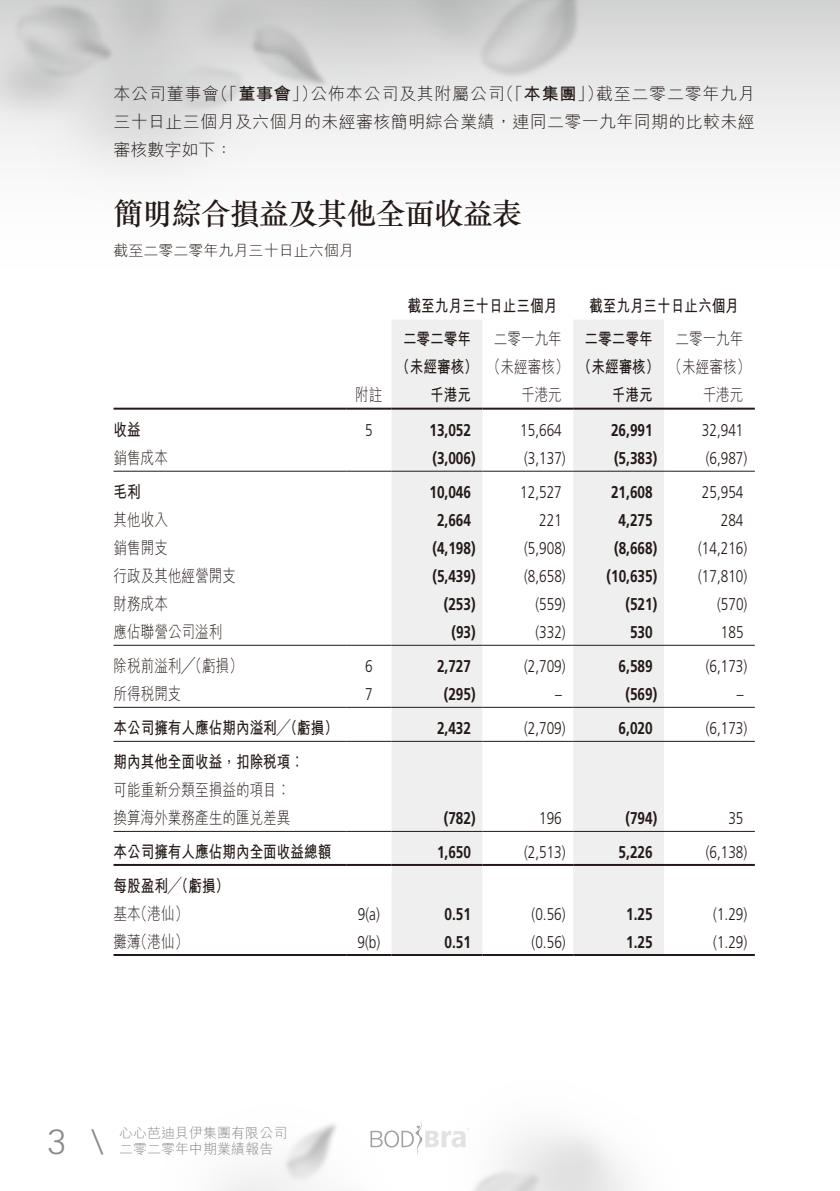
<style>
.page{position:relative;width:840px;height:1191px;background:#fff}
.page>*{position:absolute;margin:0;border:0;box-sizing:border-box;transform-origin:0 0}
.t1{font:300 34px "Vectora LT Std";color:#898989}
.t2{font:500 30px "M Sung HK";letter-spacing:-.03em;color:#231916}
.t3{font:300 17px "Frutiger LT Std";color:#231916;scale:.8 1}
.t4{font:700 17px "Frutiger LT Std";color:#231916;scale:.8 1}
.t5{font:700 17px/34px "M Hei HK";color:#231916;scale:.8 1}
.t6{font:300 17px "M Hei HK";color:#231916;scale:.8 1}
.t7{font:300 17px/28px "M Hei HK";letter-spacing:.02em;color:#231916}
.t8{font:300 17px "M Hei HK";letter-spacing:.04em;color:#231916}
.t9{font:300 17px "M Hei HK";color:#231916}
.t10{font:300 15px "M Hei HK";color:#231916}
.t11{font:300 14px "M Hei HK";color:#898989}
.s1{font-weight:700}
.s2{font-weight:300}
</style>
<div class="page">
<svg style="left:839px;top:0;width:1px;height:149px"></svg>
<img style="left:219px;top:1124px;width:149px;height:67px">
<svg style="left:0;top:0;width:839px;height:356px"></svg>
<svg style="left:367px;top:1120px;width:103px;height:36px"></svg>
<svg style="left:391px;top:319px;width:272px;height:635px;fill:#efeff0"></svg>
<hr style="left:113px;top:408px;width:233px;height:2px;background:#231916">
<hr style="left:346px;top:408px;width:45px;height:2px;background:#231916">
<hr style="left:391px;top:408px;width:91px;height:2px;background:#231916">
<hr style="left:482px;top:408px;width:91px;height:2px;background:#231916">
<hr style="left:573px;top:408px;width:90px;height:2px;background:#231916">
<hr style="left:663px;top:408px;width:91px;height:2px;background:#231916">
<hr style="left:113px;top:471px;width:233px;height:1px;background:#231916">
<hr style="left:346px;top:471px;width:45px;height:1px;background:#231916">
<hr style="left:391px;top:471px;width:91px;height:1px;background:#231916">
<hr style="left:482px;top:471px;width:91px;height:1px;background:#231916">
<hr style="left:573px;top:471px;width:90px;height:1px;background:#231916">
<hr style="left:663px;top:471px;width:91px;height:1px;background:#231916">
<hr style="left:113px;top:645px;width:233px;height:1px;background:#231916">
<hr style="left:346px;top:645px;width:45px;height:1px;background:#231916">
<hr style="left:391px;top:645px;width:91px;height:1px;background:#231916">
<hr style="left:482px;top:645px;width:91px;height:1px;background:#231916">
<hr style="left:573px;top:645px;width:90px;height:1px;background:#231916">
<hr style="left:663px;top:645px;width:91px;height:1px;background:#231916">
<hr style="left:113px;top:707px;width:233px;height:1px;background:#231916">
<hr style="left:346px;top:707px;width:45px;height:1px;background:#231916">
<hr style="left:391px;top:707px;width:91px;height:1px;background:#231916">
<hr style="left:482px;top:707px;width:91px;height:1px;background:#231916">
<hr style="left:573px;top:707px;width:90px;height:1px;background:#231916">
<hr style="left:663px;top:707px;width:91px;height:1px;background:#231916">
<hr style="left:113px;top:741px;width:233px;height:1px;background:#231916">
<hr style="left:346px;top:741px;width:45px;height:1px;background:#231916">
<hr style="left:391px;top:741px;width:91px;height:1px;background:#231916">
<hr style="left:482px;top:741px;width:91px;height:1px;background:#231916">
<hr style="left:573px;top:741px;width:90px;height:1px;background:#231916">
<hr style="left:663px;top:741px;width:91px;height:1px;background:#231916">
<hr style="left:113px;top:831px;width:233px;height:1px;background:#231916">
<hr style="left:346px;top:831px;width:45px;height:1px;background:#231916">
<hr style="left:391px;top:831px;width:91px;height:1px;background:#231916">
<hr style="left:482px;top:831px;width:91px;height:1px;background:#231916">
<hr style="left:573px;top:831px;width:90px;height:1px;background:#231916">
<hr style="left:663px;top:831px;width:91px;height:1px;background:#231916">
<hr style="left:113px;top:864px;width:233px;height:2px;background:#231916">
<hr style="left:346px;top:864px;width:45px;height:2px;background:#231916">
<hr style="left:391px;top:864px;width:91px;height:2px;background:#231916">
<hr style="left:482px;top:864px;width:91px;height:2px;background:#231916">
<hr style="left:573px;top:864px;width:90px;height:2px;background:#231916">
<hr style="left:663px;top:864px;width:91px;height:2px;background:#231916">
<hr style="left:113px;top:954px;width:233px;height:2px;background:#231916">
<hr style="left:346px;top:954px;width:45px;height:2px;background:#231916">
<hr style="left:391px;top:954px;width:91px;height:2px;background:#231916">
<hr style="left:482px;top:954px;width:91px;height:2px;background:#231916">
<hr style="left:573px;top:954px;width:90px;height:2px;background:#231916">
<hr style="left:663px;top:954px;width:91px;height:2px;background:#231916">
<p class="t9" style="left:211px;top:82px;width:108px">（「<span class="s1">董事會</span>」）</p>
<p class="t9" style="left:496px;top:82px;width:108px">（「<span class="s1">本集團</span>」）</p>
<p class="t8" style="left:310px;top:82px;width:196px">公佈本公司及其附屬公司</p>
<p class="t7" style="left:113px;top:79px;width:642px">本公司董事會<br>三十日止三個月及六個月的未經審核簡明綜合業績，連同二零一九年同期的比較未經審核數字如下：</p>
<p class="t8" style="left:595px;top:82px;width:160px">截至二零二零年九月</p>
<h2 class="t2" style="left:113px;top:193px;width:410px">簡明綜合損益及其他全面收益表</h2>
<p class="t10" style="left:113px;top:240px;width:241px">截至二零二零年九月三十日止六個月</p>
<p class="t5" style="left:407px;top:287px;width:189px">截至九月三十日止三個月</p>
<p class="t5" style="left:589px;top:287px;width:188px">截至九月三十日止六個月</p>
<p class="t6" style="left:355px;top:383px;width:36px">附註</p>
<p class="t6" style="left:493px;top:327px;width:86px">二零一九年</p>
<p class="t6" style="left:675px;top:327px;width:86px">二零一九年</p>
<p class="t5" style="left:403px;top:321px;width:86px">二零二零年</p>
<p class="t5" style="left:396px;top:349px;width:444px">（未經審核） <span class="s2">（未經審核）</span> （未經審核） <span class="s2">（未經審核(</span></p>
<p class="t6" style="left:702px;top:383px;width:52px">千港元</p>
<p class="t5" style="left:584px;top:321px;width:86px">二零二零年</p>
<p class="t6" style="left:520px;top:383px;width:52px">千港元</p>
<p class="t5" style="left:430px;top:377px;width:52px">千港元</p>
<p class="t5" style="left:611px;top:377px;width:52px">千港元</p>
<p class="t5" style="left:113px;top:411px;width:35px">收益</p>
<p class="t3" style="left:365px;top:420px;width:11px">5</p>
<p class="t4" style="left:429px;top:419px;width:53px">13,052</p>
<p class="t3" style="left:520px;top:420px;width:53px">15,664</p>
<p class="t4" style="left:610px;top:419px;width:53px">26,991</p>
<p class="t3" style="left:701px;top:420px;width:53px">32,941</p>
<p class="t6" style="left:113px;top:445px;width:69px">銷售成本</p>
<p class="t4" style="left:432px;top:447px;width:55px">)3,006(</p>
<p class="t3" style="left:523px;top:448px;width:53px">)3,137(</p>
<p class="t4" style="left:613px;top:447px;width:55px">)5,383(</p>
<p class="t3" style="left:705px;top:448px;width:53px">)6,987(</p>
<p class="t5" style="left:113px;top:473px;width:35px">毛利</p>
<p class="t4" style="left:429px;top:481px;width:53px">10,046</p>
<p class="t3" style="left:520px;top:482px;width:53px">12,527</p>
<p class="t4" style="left:610px;top:481px;width:53px">21,608</p>
<p class="t3" style="left:701px;top:482px;width:53px">25,954</p>
<p class="t6" style="left:113px;top:507px;width:69px">其他收入</p>
<p class="t4" style="left:437px;top:509px;width:44px">2,664</p>
<p class="t3" style="left:539px;top:510px;width:30px">221</p>
<p class="t4" style="left:618px;top:509px;width:44px">4,275</p>
<p class="t3" style="left:720px;top:510px;width:30px">284</p>
<p class="t6" style="left:113px;top:535px;width:70px">銷售開支</p>
<p class="t4" style="left:432px;top:537px;width:55px">)4,198(</p>
<p class="t3" style="left:523px;top:538px;width:53px">)5,908(</p>
<p class="t4" style="left:613px;top:537px;width:55px">)8,668(</p>
<p class="t3" style="left:697px;top:538px;width:63px">)14,216(</p>
<p class="t6" style="left:113px;top:563px;width:154px">行政及其他經營開支</p>
<p class="t4" style="left:432px;top:565px;width:55px">)5,439(</p>
<p class="t3" style="left:523px;top:566px;width:53px">)8,658(</p>
<p class="t4" style="left:606px;top:565px;width:65px">)10,635(</p>
<p class="t3" style="left:697px;top:566px;width:63px">)17,810(</p>
<p class="t6" style="left:113px;top:591px;width:69px">財務成本</p>
<p class="t4" style="left:443px;top:593px;width:41px">)253(</p>
<p class="t3" style="left:535px;top:594px;width:39px">)559(</p>
<p class="t4" style="left:625px;top:593px;width:41px">)521(</p>
<p class="t3" style="left:716px;top:594px;width:39px">)570(</p>
<p class="t6" style="left:113px;top:619px;width:138px">應佔聯營公司溢利</p>
<p class="t4" style="left:451px;top:621px;width:32px">)93(</p>
<p class="t3" style="left:535px;top:622px;width:39px">)332(</p>
<p class="t4" style="left:629px;top:621px;width:30px">530</p>
<p class="t3" style="left:720px;top:622px;width:30px">185</p>
<p class="t6" style="left:113px;top:653px;width:163px">除稅前溢利╱（虧損(</p>
<p class="t3" style="left:365px;top:656px;width:11px">6</p>
<p class="t4" style="left:437px;top:655px;width:44px">2,727</p>
<p class="t3" style="left:523px;top:656px;width:53px">)2,709(</p>
<p class="t4" style="left:618px;top:655px;width:44px">6,589</p>
<p class="t3" style="left:705px;top:656px;width:53px">)6,173(</p>
<p class="t6" style="left:113px;top:681px;width:86px">所得稅開支</p>
<p class="t3" style="left:365px;top:684px;width:11px">7</p>
<p class="t4" style="left:443px;top:683px;width:41px">)295(</p>
<p class="t3" style="left:554px;top:684px;width:10px">–</p>
<p class="t4" style="left:625px;top:683px;width:41px">)569(</p>
<p class="t3" style="left:736px;top:684px;width:10px">–</p>
<p class="t5" style="left:113px;top:709px;width:282px">本公司擁有人應佔期內溢利╱（虧損(期內其他全面收益，扣除稅項‥</p>
<p class="t6" style="left:113px;top:777px;width:222px">可能重新分類至損益的項目‥</p>
<p class="t4" style="left:437px;top:718px;width:44px">2,432</p>
<p class="t3" style="left:523px;top:718px;width:53px">)2,709(</p>
<p class="t4" style="left:618px;top:718px;width:44px">6,020</p>
<p class="t3" style="left:705px;top:718px;width:53px">)6,173(</p>
<p class="t6" style="left:113px;top:805px;width:222px">換算海外業務產生的匯兌差異</p>
<p class="t4" style="left:443px;top:808px;width:41px">)782(</p>
<p class="t3" style="left:539px;top:808px;width:30px">196</p>
<p class="t4" style="left:625px;top:808px;width:41px">)794(</p>
<p class="t3" style="left:728px;top:808px;width:20px">35</p>
<p class="t5" style="left:113px;top:833px;width:274px">本公司擁有人應佔期內全面收益總額每股盈利╱（虧損(</p>
<p class="t4" style="left:437px;top:842px;width:44px">1,650</p>
<p class="t3" style="left:523px;top:842px;width:53px">)2,513(</p>
<p class="t4" style="left:618px;top:842px;width:44px">5,226</p>
<p class="t3" style="left:705px;top:842px;width:53px">)6,138(</p>
<p class="t6" style="left:134px;top:901px;width:70px">（港仙）</p>
<p class="t6" style="left:113px;top:901px;width:35px">基本</p>
<p class="t3" style="left:358px;top:904px;width:29px">(a(9</p>
<p class="t4" style="left:444px;top:904px;width:35px">0.51</p>
<p class="t3" style="left:531px;top:904px;width:44px">)0.56(</p>
<p class="t4" style="left:626px;top:904px;width:35px">1.25</p>
<p class="t3" style="left:712px;top:904px;width:44px">)1.29(</p>
<p class="t6" style="left:134px;top:929px;width:70px">（港仙）</p>
<p class="t6" style="left:113px;top:929px;width:35px">攤薄</p>
<p class="t3" style="left:357px;top:932px;width:30px">(b(9</p>
<p class="t4" style="left:444px;top:932px;width:35px">0.51</p>
<p class="t3" style="left:531px;top:932px;width:44px">)0.56(</p>
<p class="t4" style="left:626px;top:932px;width:35px">1.25</p>
<p class="t3" style="left:712px;top:932px;width:44px">)1.29(</p>
<h1 class="t1" style="left:48px;top:1122px;width:19px">3</h1>
<p class="t11" style="left:119px;top:1123px;width:169px">心心芭迪貝伊集團有限公司</p>
<h1 class="t1" style="left:91px;top:1122px;width:14px">\</h1>
<p class="t11" style="left:119px;top:1139px;width:155px">二零二零年中期業績報告</p>
</div>
